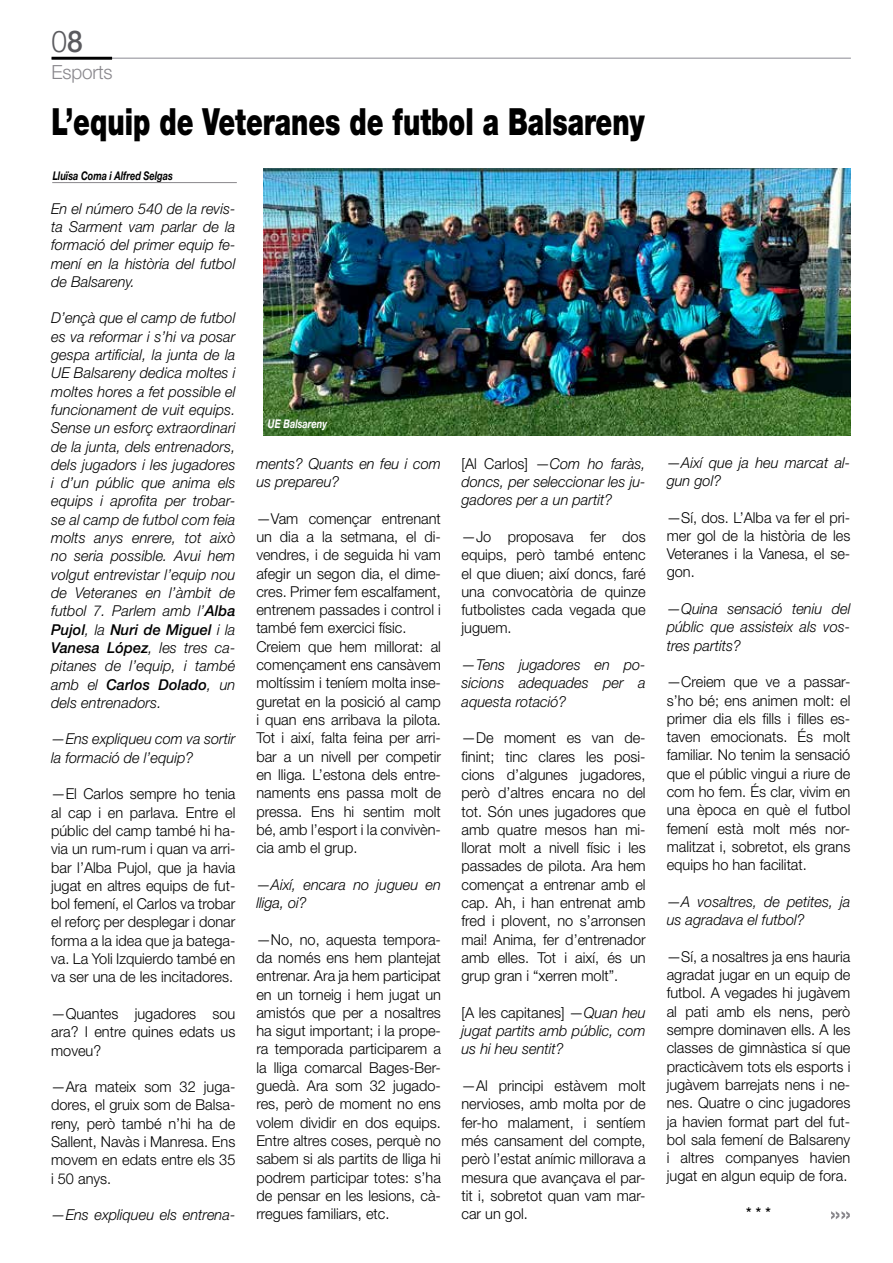
<style>
.page{position:relative;width:893px;height:1263px;background:#fff}
.page>*{position:absolute;margin:0;border:0;box-sizing:border-box;transform-origin:0 0}
.t1{font:900 37.5px "Helvetica Neue LT Std";color:#000;scale:.71 1}
.t2{font:300 30px "Helvetica Neue LT Std";color:#5b5b5f;scale:.94 1}
.t3{font:300 19.5px "Helvetica Neue LT Std";letter-spacing:-.01em;color:#89878c}
.t4{font:300 15px/18.3px "Helvetica Neue LT Std";color:#000;text-align:justify}
.t5{font:italic 300 15px/18.3px "Helvetica Neue LT Std";color:#000;text-align:justify}
.t6{font:500 15px "Helvetica Neue LT Std";color:#000}
.t7{font:italic 700 12px "Helvetica Neue LT Std";color:#000;scale:.77 1}
.t8{font:italic 700 12px "Helvetica Neue LT Std";color:#fff;scale:.77 1}
.s1{font-weight:500}
.s2{font-style:normal}
</style>
<div class="page">
<hr style="left:52px;top:57px;width:799px;height:2px;background:#b0afb5">
<hr style="left:52px;top:57px;width:60px;height:3px;background:#000">
<img style="left:264px;top:168px;width:587px;height:267px">
<svg style="left:831px;top:1211px;width:19px;height:8px"></svg>
<hr style="left:52px;top:182px;width:185px;height:1px;background:#89878c">
<h2 class="t2" style="left:52px;top:23px;width:35px">0<span class="s1">8</span></h2>
<h3 class="t3" style="left:52px;top:60px;width:63px">Esports</h3>
<h1 class="t1" style="left:51px;top:100px;width:837px">L’equip de Veteranes de futbol a Balsareny</h1>
<p class="t7" style="left:53px;top:168px;width:158px">Lluïsa Coma i Alfred Selgas</p>
<p class="t5" style="left:51px;top:199px;width:186px">En el número 540 de la revis&shy;ta Sarment vam parlar de la formació del primer equip fe&shy;mení en la història del futbol de Balsareny.</p>
<p class="t5" style="left:51px;top:309px;width:186px">D’ençà que el camp de futbol es va reformar i s’hi va posar gespa artificial, la junta de la UE Balsareny dedica moltes i moltes hores a fet possible el funcionament de vuit equips.<br>Sense un esforç extraordinari de la junta, dels entrenadors, dels jugadors i les jugadores i d’un públic que anima els equips i aprofita per trobar&shy;se al camp de futbol com feia molts anys enrere, tot això no seria possible. Avui hem volgut entrevistar l’equip nou de Veteranes en l’àmbit de futbol 7. Parlem amb l’<span class="s1">Alba Pujol</span>, la <span class="s1">Nuri de Miguel</span> i la <span class="s1">Vanesa López</span>, les tres ca&shy;pitanes de l’equip, i també amb el <span class="s1">Carlos Dolado</span>, un dels entrenadors.</p>
<p class="t5" style="left:51px;top:730px;width:186px">—Ens expliqueu com va sortir la formació de l’equip?</p>
<p class="t4" style="left:51px;top:784px;width:186px">—El Carlos sempre ho tenia al cap i en parlava. Entre el públic del camp també hi ha&shy;via un rum-rum i quan va arri&shy;bar l’Alba Pujol, que ja havia jugat en altres equips de fut&shy;bol femení, el Carlos va trobar el reforç per desplegar i donar forma a la idea que ja batega&shy;va. La Yoli Izquierdo també en va ser una de les incitadores.</p>
<p class="t4" style="left:51px;top:1004px;width:186px">—Quantes jugadores sou ara? I entre quines edats us moveu?</p>
<p class="t4" style="left:51px;top:1077px;width:186px">—Ara mateix som 32 juga&shy;dores, el gruix som de Balsa&shy;reny, però també n’hi ha de Sallent, Navàs i Manresa. Ens movem en edats entre els 35 i 50 anys.</p>
<p class="t5" style="left:51px;top:1205px;width:186px">—Ens expliqueu els entrena-</p>
<p class="t8" style="left:268px;top:417px;width:79px">UE Balsareny</p>
<p class="t5" style="left:256px;top:454px;width:186px">ments? Quants en feu i com us prepareu?</p>
<p class="t4" style="left:256px;top:509px;width:186px;text-align:left">—Vam començar entrenant un dia a la setmana, el di&shy;vendres, i de seguida hi vam afegir un segon dia, el dime&shy;cres. Primer fem escalfament, entrenem passades i control i també fem exercici físic.<br>Creiem que hem millorat: al començament ens cansàvem moltíssim i teníem molta inse&shy;guretat en la posició al camp i quan ens arribava la pilota.<br>Tot i així, falta feina per arri&shy;bar a un nivell per competir en lliga. L’estona dels entre&shy;naments ens passa molt de pressa. Ens hi sentim molt bé, amb l’esport i la convivèn&shy;cia amb el grup.</p>
<p class="t5" style="left:256px;top:875px;width:186px">—Així, encara no jugueu en lliga, oi?</p>
<p class="t4" style="left:256px;top:930px;width:186px">—No, no, aquesta tempora&shy;da només ens hem plantejat entrenar. Ara ja hem participat en un torneig i hem jugat un amistós que per a nosaltres ha sigut important; i la prope&shy;ra temporada participarem a la lliga comarcal Bages-Ber&shy;guedà. Ara som 32 jugado&shy;res, però de moment no ens volem dividir en dos equips.<br>Entre altres coses, perquè no sabem si als partits de lliga hi podrem participar totes: s’ha de pensar en les lesions, cà&shy;rregues familiars, etc.</p>
<p class="t5" style="left:461px;top:454px;width:186px"><span class="s2">[Al Carlos] —</span>Com ho faràs, doncs, per seleccionar les ju&shy;gadores per a un partit?</p>
<p class="t4" style="left:461px;top:527px;width:186px">—Jo proposava fer dos equips, però també entenc el que diuen; així doncs, faré una convocatòria de quinze futbolistes cada vegada que juguem.</p>
<p class="t5" style="left:461px;top:655px;width:186px">—Tens jugadores en po&shy;sicions adequades per a aquesta rotació?</p>
<p class="t4" style="left:461px;top:728px;width:186px">—De moment es van de&shy;finint; tinc clares les posi&shy;cions d’algunes jugadores, però d’altres encara no del tot. Són unes jugadores que amb quatre mesos han mi&shy;llorat molt a nivell físic i les passades de pilota. Ara hem començat a entrenar amb el cap. Ah, i han entrenat amb fred i plovent, no s’arronsen mai! Anima, fer d’entrenador amb elles. Tot i així, és un grup gran i “xerren molt”.</p>
<p class="t5" style="left:461px;top:1003px;width:186px"><span class="s2">[A les capitanes] —</span>Quan heu jugat partits amb públic, com us hi heu sentit?</p>
<p class="t4" style="left:461px;top:1076px;width:186px">—Al principi estàvem molt nervioses, amb molta por de fer-ho malament, i sentíem més cansament del compte, però l’estat anímic millorava a mesura que avançava el par&shy;tit i, sobretot quan vam mar&shy;car un gol.</p>
<p class="t5" style="left:667px;top:453px;width:185px">—Així que ja heu marcat al&shy;gun gol?</p>
<p class="t4" style="left:667px;top:508px;width:185px">—Sí, dos. L’Alba va fer el pri&shy;mer gol de la història de les Veteranes i la Vanesa, el se&shy;gon.</p>
<p class="t5" style="left:667px;top:599px;width:185px">—Quina sensació teniu del públic que assisteix als vos&shy;tres partits?</p>
<p class="t4" style="left:667px;top:672px;width:185px">—Creiem que ve a passar&shy;s’ho bé; ens animen molt: el primer dia els fills i filles es&shy;taven emocionats. És molt familiar. No tenim la sensació que el públic vingui a riure de com ho fem. És clar, vivim en una època en què el futbol femení està molt més nor&shy;malitzat i, sobretot, els grans equips ho han facilitat.</p>
<p class="t5" style="left:667px;top:892px;width:185px">—A vosaltres, de petites, ja us agradava el futbol?</p>
<p class="t4" style="left:667px;top:947px;width:185px">—Sí, a nosaltres ja ens hauria agradat jugar en un equip de futbol. A vegades hi jugàvem al pati amb els nens, però sempre dominaven ells. A les classes de gimnàstica sí que practicàvem tots els esports i jugàvem barrejats nens i ne&shy;nes. Quatre o cinc jugadores ja havien format part del fut&shy;bol sala femení de Balsareny i altres companyes havien jugat en algun equip de fora.</p>
<p class="t6" style="left:746px;top:1204px;width:26px">* * *</p>
</div>
